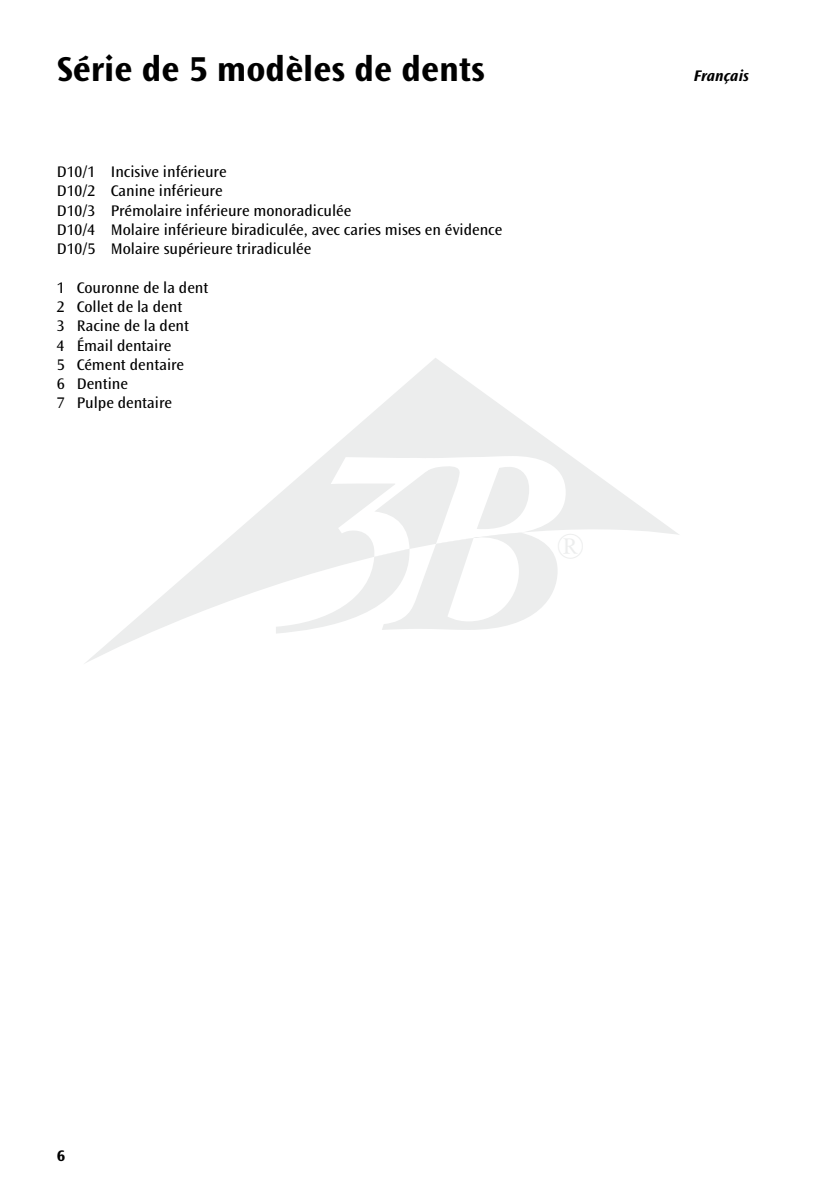
<style>
.page{position:relative;width:836px;height:1191px;background:#fff}
.page>*{position:absolute;margin:0;border:0;box-sizing:border-box;transform-origin:0 0}
.t1{font:700 36px "Ocean Sans Std";color:#000}
.t2{font:16px/19.2px "Ocean Sans Std";color:#000}
.t3{font:italic 700 16px "Ocean Sans Std";color:#000}
.t4{font:700 16px "Ocean Sans Std";color:#000}
</style>
<div class="page">
<svg style="left:85px;top:358px;width:594px;height:305px"></svg>
<svg style="left:276px;top:456px;width:289px;height:177px"></svg>
<h1 class="t1" style="left:57px;top:49px;width:429px">Série de 5 modèles de dents</h1>
<p class="t2" style="left:57px;top:162px;width:447px">D10/1 Incisive inférieure<br>D10/2 Canine inférieure<br>D10/3 Prémolaire inférieure monoradiculée<br>D10/4 Molaire inférieure biradiculée, avec caries mises en évidence D10/5 Molaire supérieure triradiculée</p>
<p class="t2" style="left:57px;top:278px;width:153px">1 Couronne de la dent<br>2 Collet de la dent<br>3 Racine de la dent<br>4 Émail dentaire<br>5 Cément dentaire<br>6 Dentine<br>7 Pulpe dentaire</p>
<p class="t3" style="left:693px;top:66px;width:57px">Français</p>
<p class="t4" style="left:57px;top:1146px;width:10px">6</p>
</div>
